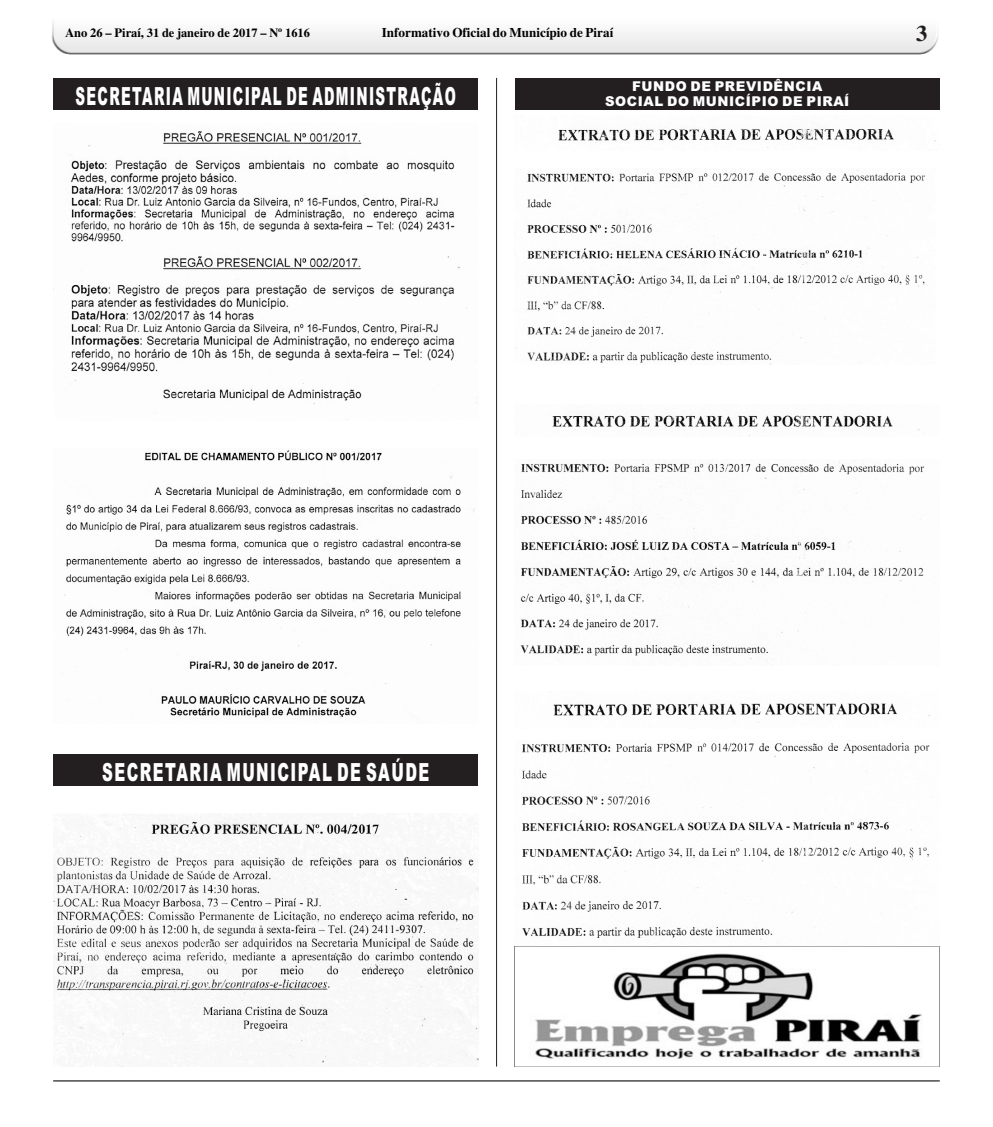
<style>
.page{position:relative;width:993px;height:1127px;background:#fff}
.page>*{position:absolute;margin:0;border:0;box-sizing:border-box;transform-origin:0 0}
.t1{font:900 25px "Arial";letter-spacing:.095em;color:#fff;scale:.54 1}
.t2{font:900 25px "Arial";letter-spacing:.095em;color:#fff;scale:.6 1}
.t3{font:700 22.5px "Times New Roman";color:#231f20}
.t4{font:900 13.5px/14.8px "Arial";letter-spacing:.045em;color:#fff;text-align:center}
.t5{font:700 13.25px "Times New Roman";color:#000}
.t6{font:700 12.5px "Times New Roman";color:#000}
.s1{font-size:12.62px}
</style>
<div class="page">
<img style="left:52px;top:22px;width:886px;height:33px">
<hr style="left:53px;top:1080px;width:886px;height:1px;background:#000">
<hr style="left:496px;top:78px;width:1px;height:988px;background:#231f20">
<div style="left:53px;top:78px;width:425px;height:32px;background:#231f20"></div>
<img style="left:53px;top:131px;width:424px;height:289px">
<img style="left:62px;top:449px;width:413px;height:269px">
<div style="left:53px;top:754px;width:425px;height:31px;background:#231f20"></div>
<img style="left:53px;top:813px;width:425px;height:253px">
<div style="left:514px;top:78px;width:425px;height:32px;background:#231f20"></div>
<img style="left:558px;top:126px;width:378px;height:22px">
<img style="left:514px;top:170px;width:411px;height:195px">
<img style="left:552px;top:410px;width:368px;height:26px">
<img style="left:520px;top:462px;width:404px;height:200px">
<img style="left:553px;top:703px;width:377px;height:20px">
<img style="left:514px;top:741px;width:425px;height:325px">
<p class="t6" style="left:65px;top:29px;width:246px"><span class="s1">Ano 26 – Piraí,</span> 31 de janeiro de 2017 – Nº 1616</p>
<p class="t5" style="left:382px;top:29px;width:233px">Informativo Oficial do Município de Piraí</p>
<h2 class="t3" style="left:915px;top:26px;width:13px">3</h2>
<h1 class="t1" style="left:76px;top:87px;width:705px">SECRETARIA MUNICIPAL DE ADMINISTRAÇÃO</h1>
<p class="t4" style="left:605px;top:81px;width:246px">FUNDO DE PREVIDÊNCIA<br>SOCIAL DO MUNICÍPIO DE PIRAÍ</p>
<h1 class="t2" style="left:102px;top:763px;width:546px">SECRETARIA MUNICIPAL DE SAÚDE</h1>
</div>
